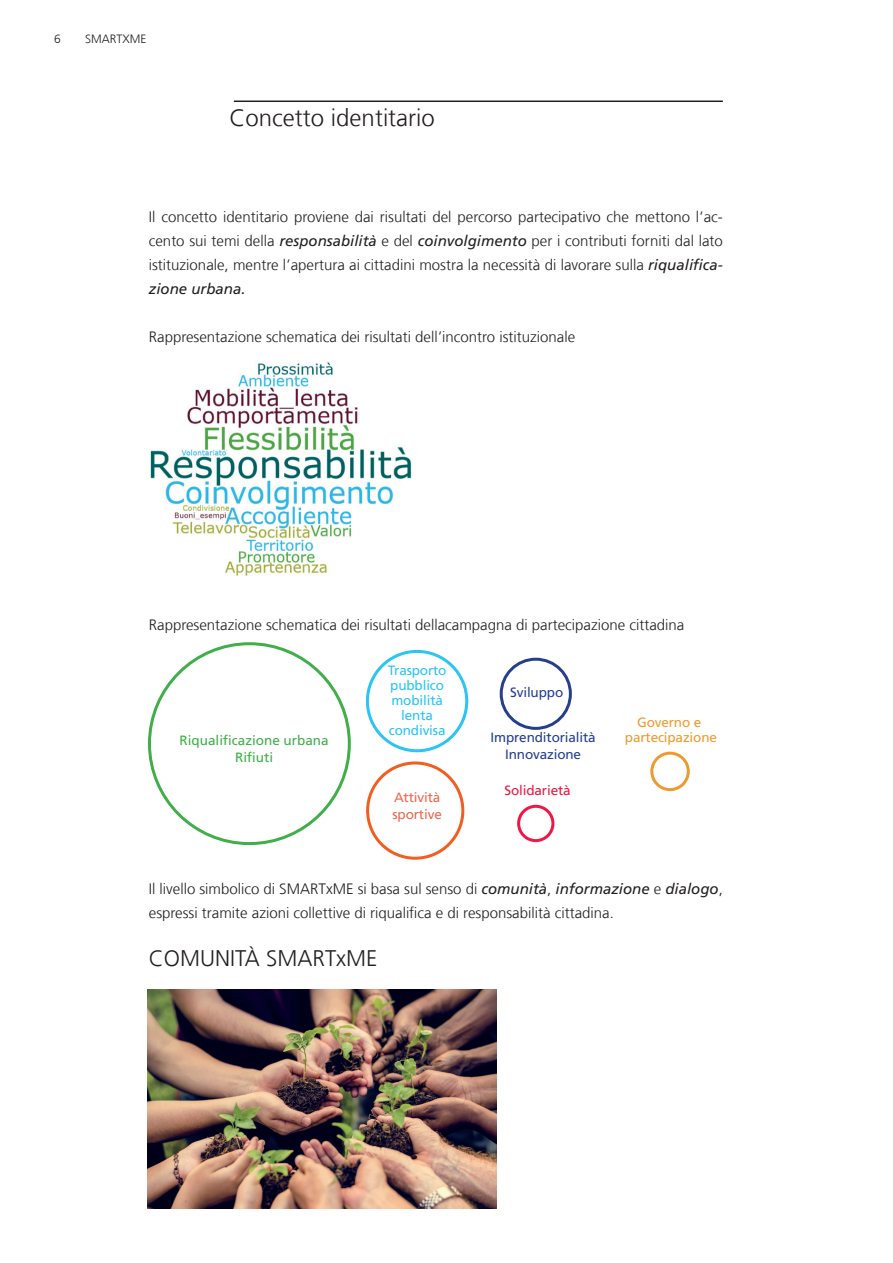
<style>
.page{position:relative;width:893px;height:1263px;background:#fff}
.page>*{position:absolute;margin:0;border:0;box-sizing:border-box;transform-origin:0 0}
.t1{font:300 24px "Frutiger LT Com";color:#231f20}
.t2{font:300 22.5px "Frutiger LT Com";color:#231f20}
.t3{font:300 15px/24px "Frutiger LT Com";color:#231f20;text-align:justify}
.t4{font:13.5px/15px "Frutiger LT Com";letter-spacing:-.01em;color:#2bc4f3;text-align:center}
.t5{font:13.5px/16.5px "Frutiger LT Com";letter-spacing:-.01em;color:#253f8e;text-align:center}
.t6{font:13.5px/16.5px "Frutiger LT Com";color:#40ae49;text-align:center}
.t7{font:13.5px/15px "Frutiger LT Com";letter-spacing:-.01em;color:#ed9b2f;text-align:center}
.t8{font:13.5px/16.5px "Frutiger LT Com";letter-spacing:-.01em;color:#f2664f}
.t9{font:13.5px "Frutiger LT Com";letter-spacing:-.01em;color:#ed1845}
.t10{font:300 12px "Frutiger LT Com";color:#231f20}
.s1{font-weight:400;font-style:italic}
</style>
<div class="page">
<hr style="left:234px;top:101px;width:489px;height:1px;background:#231f20">
<img style="left:150px;top:361px;width:262px;height:215px">
<img style="left:147px;top:990px;width:349px;height:219px">
<div style="left:366px;top:650px;width:102px;height:102px;border:3px solid #2bc4f3;border-radius:50%"></div>
<div style="left:500px;top:658px;width:72px;height:72px;border:3px solid #253f8e;border-radius:50%"></div>
<div style="left:517px;top:805px;width:37px;height:37px;border:3px solid #ed1845;border-radius:50%"></div>
<div style="left:366px;top:761px;width:98px;height:99px;border:3px solid #f25d21;border-radius:50%"></div>
<div style="left:650px;top:752px;width:40px;height:39px;border:3px solid #ed9b2f;border-radius:50%"></div>
<p class="t10" style="left:54px;top:32px;width:8px">6</p>
<p class="t10" style="left:85px;top:32px;width:63px">SMARTXME</p>
<h1 class="t1" style="left:230px;top:104px;width:207px">Concetto identitario</h1>
<p class="t3" style="left:149px;top:205px;width:576px">Il concetto identitario proviene dai risultati del percorso partecipativo che mettono l’ac&shy;cento sui temi della <span class="s1">responsabilità</span> e del <span class="s1">coinvolgimento</span> per i contributi forniti dal lato istituzionale, mentre l’apertura ai cittadini mostra la necessità di lavorare sulla <span class="s1">riqualifica&shy;zione urbana.</span></p>
<p class="t3" style="left:149px;top:325px;width:428px">Rappresentazione schematica dei risultati dell’incontro istituzionale</p>
<p class="t3" style="left:149px;top:613px;width:537px">Rappresentazione schematica dei risultati dellacampagna di partecipazione cittadina</p>
<p class="t6" style="left:180px;top:732px;width:151px">Riqualificazione urbana<br>Rifiuti</p>
<p class="t4" style="left:388px;top:662px;width:60px">Trasporto pubblico mobilità lenta condivisa</p>
<p class="t8" style="left:392px;top:789px;width:51px">Attività sportive</p>
<p class="t5" style="left:510px;top:684px;width:55px">Sviluppo</p>
<p class="t5" style="left:491px;top:729px;width:107px">Imprenditorialità<br>Innovazione</p>
<p class="t9" style="left:504px;top:782px;width:68px">Solidarietà</p>
<p class="t7" style="left:625px;top:715px;width:94px">Governo e partecipazione</p>
<p class="t3" style="left:149px;top:877px;width:576px">Il livello simbolico di SMARTxME si basa sul senso di <span class="s1">comunità</span>, <span class="s1">informazione</span> e <span class="s1">dialogo</span>, espressi tramite azioni collettive di riqualifica e di responsabilità cittadina.</p>
<h2 class="t2" style="left:149px;top:945px;width:230px">COMUNITÀ SMARTxME</h2>
</div>
